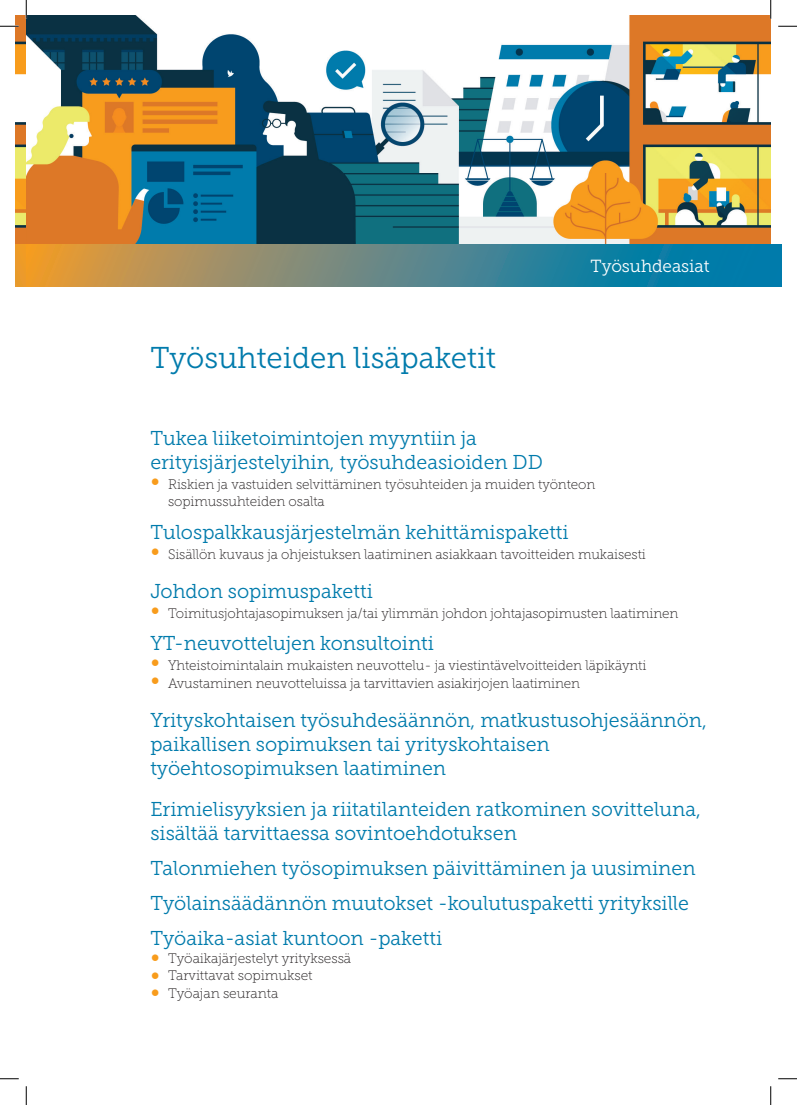
<style>
.page{position:relative;width:797px;height:1105px;background:#fff}
.page>*{position:absolute;margin:0;border:0;box-sizing:border-box;transform-origin:0 0}
.t1{font:30px "Museo Slab 300";color:#007bac}
.t2{font:20px/24px "Museo Slab 300";color:#007bac}
.t3{font:17.5px "Museo Slab 300";letter-spacing:-.005em;color:#fff}
.t4{font:13.75px/17.5px "Museo Slab 100";letter-spacing:-.005em;color:#231f20}
.s1{font-size:25px;color:#f89c1c}
</style>
<div class="page">
<img style="left:16px;top:16px;width:754px;height:228px">
<div style="left:16px;top:244px;width:21px;height:43px;background:#ed9b27"></div>
<svg style="left:26px;top:244px;width:755px;height:43px;background:#628880"></svg>
<svg style="left:0;top:25px;width:19px;height:2px"></svg>
<svg style="left:778px;top:25px;width:19px;height:2px"></svg>
<svg style="left:0;top:1078px;width:19px;height:1px"></svg>
<svg style="left:778px;top:1078px;width:19px;height:1px"></svg>
<svg style="left:25px;top:0;width:2px;height:19px"></svg>
<svg style="left:25px;top:1086px;width:2px;height:19px"></svg>
<svg style="left:770px;top:0;width:1px;height:19px"></svg>
<svg style="left:770px;top:1086px;width:1px;height:19px"></svg>
<h1 class="t1" style="left:150px;top:341px;width:347px">Työsuhteiden lisäpaketit</h1>
<p class="t3" style="left:590px;top:256px;width:120px">Työsuhdeasiat</p>
<p class="t2" style="left:150px;top:426px;width:394px">Tukea liiketoimintojen myyntiin ja erityisjärjestelyihin, työsuhdeasioiden DD</p>
<p class="t4" style="left:168px;top:475px;width:429px;text-indent:-18px"><span class="s1">•</span> Riskien ja vastuiden selvittäminen työsuhteiden ja muiden työnteon sopimussuhteiden osalta</p>
<p class="t2" style="left:150px;top:520px;width:420px">Tulospalkkausjärjestelmän kehittämispaketti</p>
<p class="t4" style="left:150px;top:545px;width:497px"><span class="s1">•</span> Sisällön kuvaus ja ohjeistuksen laatiminen asiakkaan tavoitteiden mukaisesti</p>
<p class="t2" style="left:150px;top:579px;width:224px">Johdon sopimuspaketti</p>
<p class="t4" style="left:150px;top:604px;width:529px"><span class="s1">•</span> Toimitusjohtajasopimuksen ja/tai ylimmän johdon johtajasopimusten laatiminen</p>
<p class="t2" style="left:150px;top:632px;width:285px">YT-neuvottelujen konsultointi</p>
<p class="t4" style="left:150px;top:657px;width:497px"><span class="s1">•</span> Yhteistoimintalain mukaisten neuvottelu- ja viestintävelvoitteiden läpikäynti</p>
<p class="t4" style="left:150px;top:674px;width:431px"><span class="s1">•</span> Avustaminen neuvotteluissa ja tarvittavien asiakirjojen laatiminen</p>
<p class="t2" style="left:150px;top:708px;width:558px">Yrityskohtaisen työsuhdesäännön, matkustusohjesäännön, paikallisen sopimuksen tai yrityskohtaisen työehtosopimuksen laatiminen</p>
<p class="t2" style="left:150px;top:798px;width:552px">Erimielisyyksien ja riitatilanteiden ratkominen sovitteluna, sisältää tarvittaessa sovintoehdotuksen</p>
<p class="t2" style="left:150px;top:851px;width:546px;line-height:35px">Talonmiehen työsopimuksen päivittäminen ja uusiminen<br>Työlainsäädännön muutokset -koulutuspaketti yrityksille<br>Työaika-asiat kuntoon -paketti</p>
<p class="t4" style="left:150px;top:949px;width:202px"><span class="s1">•</span> Työaikajärjestelyt yrityksessä</p>
<p class="t4" style="left:150px;top:967px;width:164px"><span class="s1">•</span> Tarvittavat sopimukset</p>
<p class="t4" style="left:150px;top:984px;width:130px"><span class="s1">•</span> Työajan seuranta</p>
</div>
